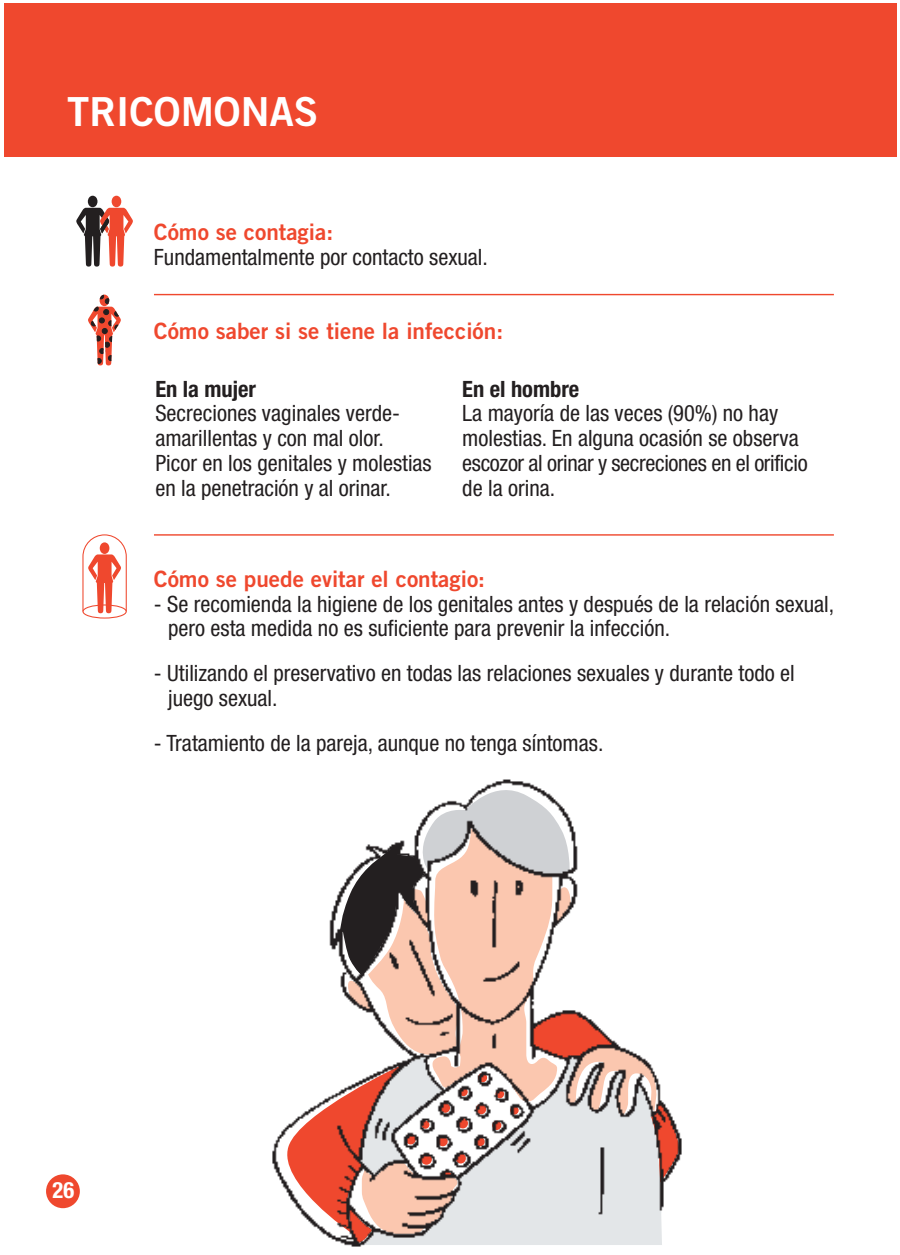
<style>
.page{position:relative;width:900px;height:1255px;background:#fff}
.page>*{position:absolute;margin:0;border:0;box-sizing:border-box;transform-origin:0 0}
.t1{font:40px "Trade Gothic Bold Two";color:#fff}
.t2{font:condensed 22.5px/24.8px "Helvetica Neue";color:#231f20}
.t3{font:22.5px "Trade Gothic Bold Two";color:#ef482e}
.t4{font:700 condensed 22.5px "Helvetica Neue";color:#231f20}
.t5{font:700 condensed 22.5px "Helvetica Neue";color:#fff}
</style>
<div class="page">
<svg style="left:88px;top:294px;width:33px;height:71px"></svg>
<hr style="left:154px;top:294px;width:680px;height:1px;background:#ef482e">
<hr style="left:154px;top:534px;width:680px;height:1px;background:#ef482e">
<svg style="left:76px;top:196px;width:57px;height:70px"></svg>
<svg style="left:82px;top:534px;width:45px;height:79px"></svg>
<div style="left:82px;top:604px;width:45px;height:14px;border:1px solid #ef482e;border-radius:50%"></div>
<div style="left:4px;top:4px;width:892px;height:153px;background:#ef482e"></div>
<img style="left:272px;top:779px;width:410px;height:468px">
<div style="left:46px;top:1174px;width:34px;height:34px;background:#ef482e;border-radius:50%"></div>
<h1 class="t1" style="left:67px;top:97px;width:253px">TRICOMONAS</h1>
<p class="t3" style="left:154px;top:224px;width:181px">Cómo se contagia:</p>
<p class="t2" style="left:154px;top:246px;width:335px">Fundamentalmente por contacto sexual.</p>
<p class="t3" style="left:154px;top:323px;width:351px">Cómo saber si se tiene la infección:</p>
<p class="t4" style="left:155px;top:380px;width:102px">En la mujer</p>
<p class="t2" style="left:155px;top:403px;width:278px">Secreciones vaginales verde&shy;amarillentas y con mal olor.<br>Picor en los genitales y molestias en la penetración y al orinar.</p>
<p class="t4" style="left:462px;top:380px;width:118px">En el hombre</p>
<p class="t2" style="left:462px;top:403px;width:347px">La mayoría de las veces (90%) no hay molestias. En alguna ocasión se observa escozor al orinar y secreciones en el orificio de la orina.</p>
<p class="t3" style="left:154px;top:570px;width:333px">Cómo se puede evitar el contagio:</p>
<p class="t2" style="left:168px;top:593px;width:668px;text-indent:-14px">- Se recomienda la higiene de los genitales antes y después de la relación sexual, pero esta medida no es suficiente para prevenir la infección.</p>
<p class="t2" style="left:168px;top:663px;width:628px;text-indent:-14px">- Utilizando el preservativo en todas las relaciones sexuales y durante todo el juego sexual.</p>
<p class="t2" style="left:154px;top:732px;width:451px">- Tratamiento de la pareja, aunque no tenga síntomas.</p>
<p class="t5" style="left:53px;top:1182px;width:23px">26</p>
</div>
